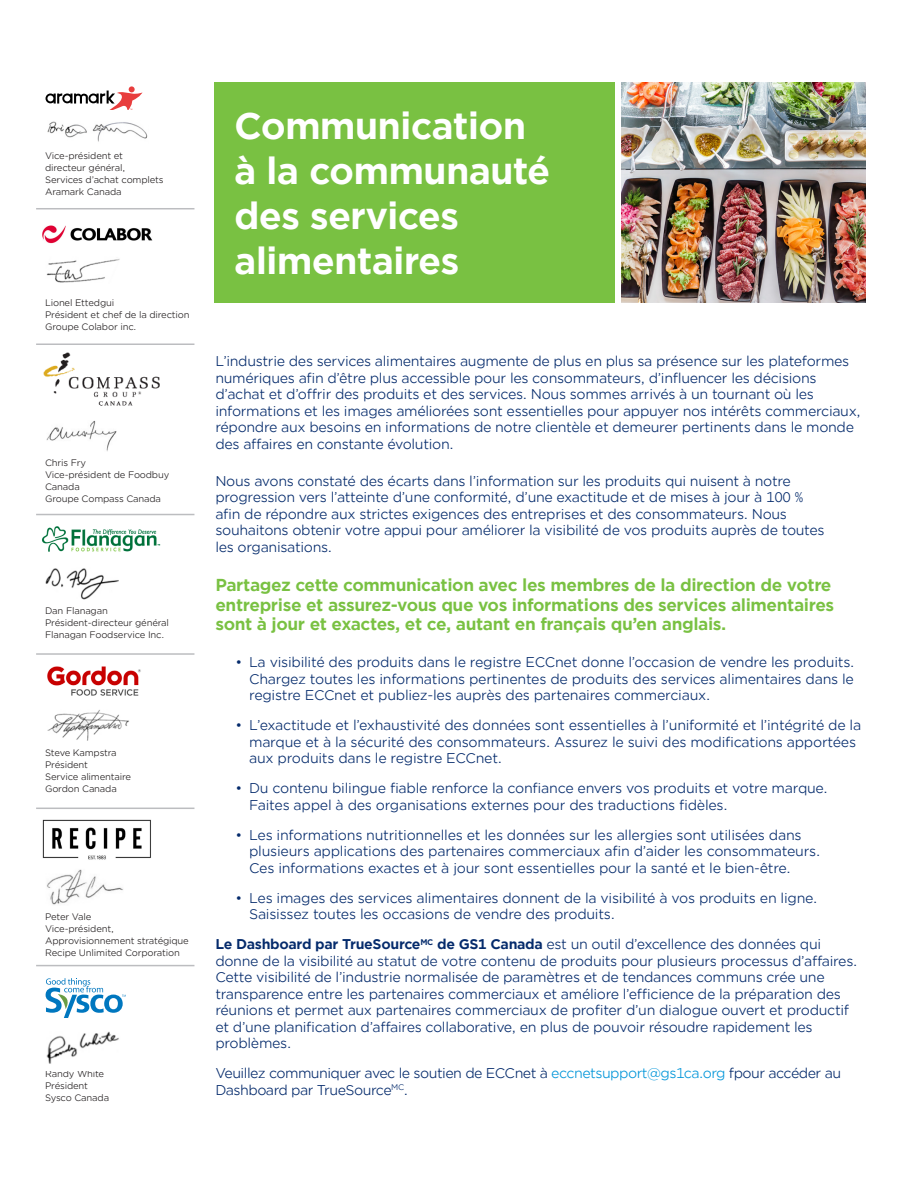
<style>
.page{position:relative;width:918px;height:1188px;background:#fff}
.page>*{position:absolute;margin:0;border:0;box-sizing:border-box;transform-origin:0 0}
.t1{font:700 36px/45px "Gotham Office";letter-spacing:-.025em;color:#fff}
._16_Body_Text__9_5pt{font:700 16.5px/19.5px "Gotham Office";letter-spacing:-.025em;color:#79c142}
._16_Body_Text__9_5pt-2{font:13.5px/16.5px "Gotham Office";letter-spacing:-.025em;color:#052b6c}
._16_Body_Text__9_5pt-3{font:9px/12px "Gotham Office";letter-spacing:-.02em;color:#231f20}
.s1{font-weight:700}
.s2{color:#0095d9}
</style>
<div class="page">
<div style="left:214px;top:82px;width:401px;height:220px;background:#79c142"></div>
<img style="left:621px;top:82px;width:244px;height:220px">
<svg style="left:46px;top:86px;width:96px;height:24px"></svg>
<img style="left:42px;top:225px;width:111px;height:19px">
<img style="left:43px;top:352px;width:117px;height:54px">
<img style="left:42px;top:526px;width:119px;height:26px">
<img style="left:47px;top:666px;width:94px;height:30px">
<img style="left:42px;top:819px;width:109px;height:41px">
<svg style="left:46px;top:978px;width:80px;height:40px"></svg>
<hr style="left:36px;top:208px;width:158px;height:1px;background:#bcbdc0">
<hr style="left:36px;top:344px;width:158px;height:1px;background:#bcbdc0">
<hr style="left:36px;top:514px;width:158px;height:1px;background:#bcbdc0">
<hr style="left:36px;top:653px;width:158px;height:2px;background:#bcbdc0">
<hr style="left:36px;top:808px;width:158px;height:1px;background:#bcbdc0">
<hr style="left:36px;top:965px;width:158px;height:1px;background:#bcbdc0">
<img style="left:47px;top:710px;width:82px;height:31px">
<img style="left:46px;top:420px;width:71px;height:31px">
<img style="left:47px;top:121px;width:101px;height:21px">
<img style="left:46px;top:259px;width:74px;height:24px">
<img style="left:45px;top:568px;width:74px;height:32px">
<img style="left:46px;top:869px;width:77px;height:36px">
<img style="left:46px;top:1031px;width:73px;height:33px">
<p class="_16_Body_Text__9_5pt-3" style="left:45px;top:149px;width:82px">Vice-président et directeur général,</p>
<p class="_16_Body_Text__9_5pt-3" style="left:45px;top:173px;width:120px">Services d’achat complets</p>
<p class="_16_Body_Text__9_5pt-3" style="left:45px;top:185px;width:78px">Aramark Canada</p>
<p class="_16_Body_Text__9_5pt-3" style="left:45px;top:296px;width:71px">Lionel Ettedgui</p>
<p class="_16_Body_Text__9_5pt-3" style="left:45px;top:308px;width:146px">Président et chef de la direction</p>
<p class="_16_Body_Text__9_5pt-3" style="left:45px;top:320px;width:93px">Groupe Colabor inc.</p>
<p class="_16_Body_Text__9_5pt-3" style="left:45px;top:457px;width:43px">Chris Fry</p>
<p class="_16_Body_Text__9_5pt-3" style="left:45px;top:469px;width:126px">Vice-président de Foodbuy<br>Canada</p>
<p class="_16_Body_Text__9_5pt-3" style="left:45px;top:493px;width:117px">Groupe Compass Canada</p>
<p class="_16_Body_Text__9_5pt-3" style="left:45px;top:605px;width:64px">Dan Flanagan</p>
<p class="_16_Body_Text__9_5pt-3" style="left:45px;top:617px;width:125px">Président-directeur général</p>
<p class="_16_Body_Text__9_5pt-3" style="left:45px;top:629px;width:121px">Flanagan Foodservice Inc.</p>
<p class="_16_Body_Text__9_5pt-3" style="left:45px;top:747px;width:73px">Steve Kampstra</p>
<p class="_16_Body_Text__9_5pt-3" style="left:45px;top:759px;width:44px">Président</p>
<p class="_16_Body_Text__9_5pt-3" style="left:45px;top:771px;width:88px">Service alimentaire<br>Gordon Canada</p>
<p class="_16_Body_Text__9_5pt-3" style="left:45px;top:910px;width:48px">Peter Vale</p>
<p class="_16_Body_Text__9_5pt-3" style="left:45px;top:922px;width:145px">Vice-président,<br>Approvisionnement stratégique<br>Recipe Unlimited Corporation</p>
<p class="_16_Body_Text__9_5pt-3" style="left:45px;top:1068px;width:61px">Randy White</p>
<p class="_16_Body_Text__9_5pt-3" style="left:45px;top:1080px;width:44px">Président</p>
<p class="_16_Body_Text__9_5pt-3" style="left:45px;top:1092px;width:66px">Sysco Canada</p>
<h1 class="t1" style="left:234px;top:103px;width:318px">Communication à la communauté des services alimentaires</h1>
<p class="_16_Body_Text__9_5pt-2" style="left:215px;top:353px;width:647px">L’industrie des services alimentaires augmente de plus en plus sa présence sur les plateformes numériques afin d’être plus accessible pour les consommateurs, d’influencer les décisions d’achat et d’offrir des produits et des services. Nous sommes arrivés à un tournant où les informations et les images améliorées sont essentielles pour appuyer nos intérêts commerciaux, répondre aux besoins en informations de notre clientèle et demeurer pertinents dans le monde des affaires en constante évolution.</p>
<p class="_16_Body_Text__9_5pt-2" style="left:215px;top:472px;width:611px">Nous avons constaté des écarts dans l’information sur les produits qui nuisent à notre progression vers l’atteinte d’une conformité, d’une exactitude et de mises à jour à 100 % afin de répondre aux strictes exigences des entreprises et des consommateurs. Nous souhaitons obtenir votre appui pour améliorer la visibilité de vos produits auprès de toutes les organisations.</p>
<p class="_16_Body_Text__9_5pt" style="left:215px;top:575px;width:620px">Partagez cette communication avec les membres de la direction de votre entreprise et assurez-vous que vos informations des services alimentaires sont à jour et exactes, et ce, autant en français qu’en anglais.</p>
<p class="_16_Body_Text__9_5pt-2" style="left:249px;top:653px;width:607px;text-align:justify;text-indent:-14px">• La visibilité des produits dans le registre ECCnet donne l’occasion de vendre les produits.<br>Chargez toutes les informations pertinentes de produits des services alimentaires dans le registre ECCnet et publiez-les auprès des partenaires commerciaux.</p>
<p class="_16_Body_Text__9_5pt-2" style="left:249px;top:716px;width:614px;text-indent:-14px">• L’exactitude et l’exhaustivité des données sont essentielles à l’uniformité et l’intégrité de la marque et à la sécurité des consommateurs. Assurez le suivi des modifications apportées aux produits dans le registre ECCnet.</p>
<p class="_16_Body_Text__9_5pt-2" style="left:249px;top:779px;width:580px;text-indent:-14px">• Du contenu bilingue fiable renforce la confiance envers vos produits et votre marque.<br>Faites appel à des organisations externes pour des traductions fidèles.</p>
<p class="_16_Body_Text__9_5pt-2" style="left:249px;top:826px;width:573px;text-indent:-14px">• Les informations nutritionnelles et les données sur les allergies sont utilisées dans plusieurs applications des partenaires commerciaux afin d’aider les consommateurs.<br>Ces informations exactes et à jour sont essentielles pour la santé et le bien-être.</p>
<p class="_16_Body_Text__9_5pt-2" style="left:249px;top:889px;width:570px;text-indent:-14px">• Les images des services alimentaires donnent de la visibilité à vos produits en ligne.<br>Saisissez toutes les occasions de vendre des produits.</p>
<p class="_16_Body_Text__9_5pt-2" style="left:215px;top:935px;width:643px"><span class="s1">Le Dashboard par TrueSource</span><sup>MC</sup> <span class="s1">de GS1 Canada</span> est un outil d’excellence des données qui donne de la visibilité au statut de votre contenu de produits pour plusieurs processus d’affaires.<br>Cette visibilité de l’industrie normalisée de paramètres et de tendances communs crée une transparence entre les partenaires commerciaux et améliore l’efficience de la préparation des réunions et permet aux partenaires commerciaux de profiter d’un dialogue ouvert et productif et d’une planification d’affaires collaborative, en plus de pouvoir résoudre rapidement les problèmes.</p>
<p class="_16_Body_Text__9_5pt-2" style="left:215px;top:1064px;width:627px">Veuillez communiquer avec le soutien de ECCnet à <span class="s2">eccnetsupport@gs1ca.org</span> fpour accéder au<br>Dashboard par TrueSource<sup>MC</sup>.</p>
</div>
